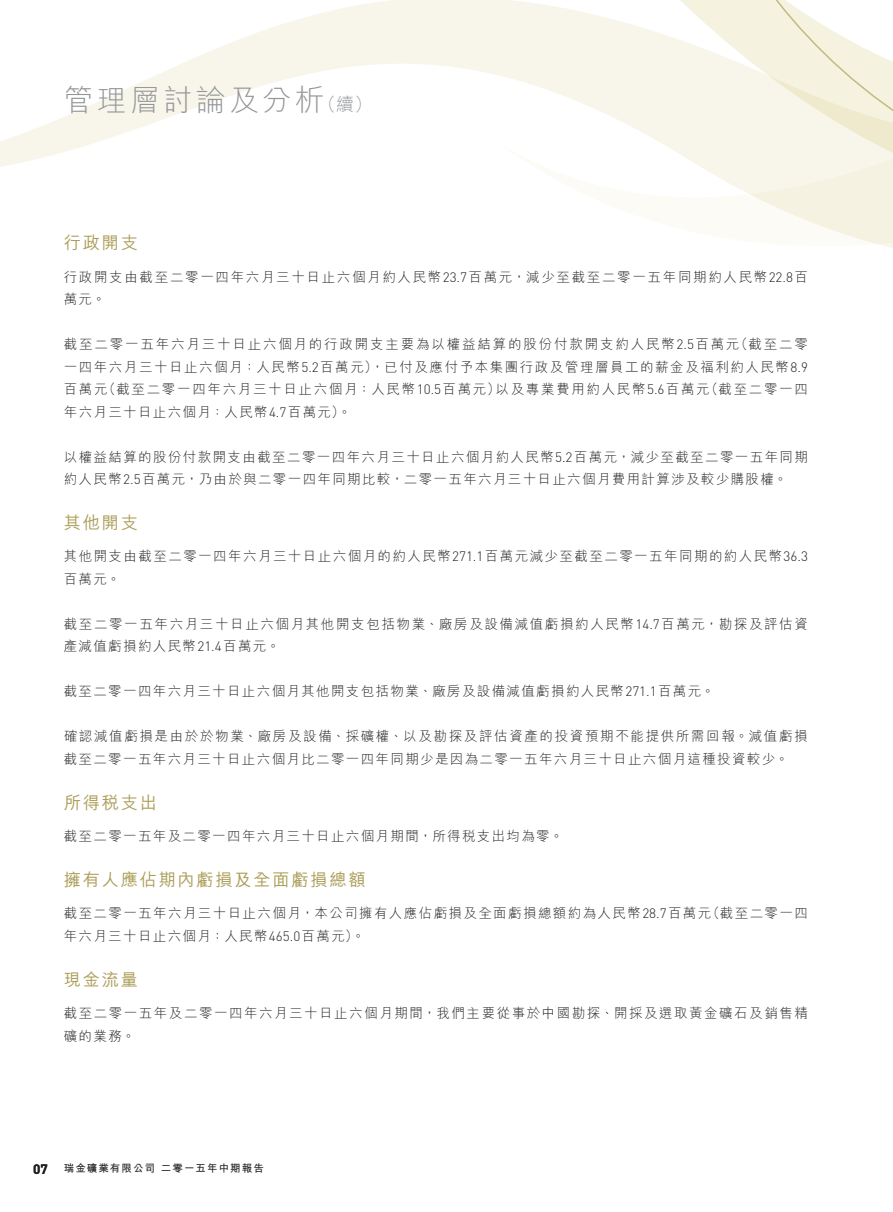
<style>
.page{position:relative;width:893px;height:1212px;background:#fff}
.page>*{position:absolute;margin:0;border:0;box-sizing:border-box;transform-origin:0 0}
.t1{font:300 30px "M Hei HK";letter-spacing:.1em;color:#939598}
.t2{font:500 17.25px "M Hei HK";letter-spacing:.1em;color:#ab9d57}
.t3{font:300 13.5px/22.5px "M Hei HK";letter-spacing:.105em;color:#231f20}
.t4{font:300 13.5px/22.5px "M Hei HK";letter-spacing:.125em;color:#231f20}
.t5{font:700 10.5px "M Hei HK";letter-spacing:.1em;color:#231f20}
.s1{font-size:18px}
.s2{font-family:"DIN Pro"}
.s3{font-family:"DIN Pro";font-size:13.5px}
</style>
<div class="page">
<svg style="left:0;top:0;width:500px;height:167px"></svg>
<svg style="left:500px;top:0;width:393px;height:248px"></svg>
<h1 class="t1" style="left:64px;top:85px;width:310px">管理層討論及分析<span class="s1">（續）</span></h1>
<p class="t2" style="left:64px;top:230px;width:76px">行政開支</p>
<p class="t4" style="left:64px;top:265px;width:746px">行政開支由截至二零一四年六月三十日止六個月約人民幣<span class="s2">23.7</span>百萬元，減少至截至二零一五年同期約人民幣<span class="s2">22.8</span>百萬元。</p>
<p class="t3" style="left:64px;top:333px;width:746px;text-align:justify">截至二零一五年六月三十日止六個月的行政開支主要為以權益結算的股份付款開支約人民幣<span class="s2">2.5</span>百萬元（截至二零一四年六月三十日止六個月：人民幣<span class="s2">5.2</span>百萬元），已付及應付予本集團行政及管理層員工的薪金及福利約人民幣<span class="s2">8.9</span>百萬元（截至二零一四年六月三十日止六個月：人民幣<span class="s2">10.5</span>百萬元）以及專業費用約人民幣<span class="s2">5.6</span>百萬元（截至二零一四年六月三十日止六個月：人民幣<span class="s2">4.7</span>百萬元）。</p>
<p class="t3" style="left:64px;top:445px;width:746px">以權益結算的股份付款開支由截至二零一四年六月三十日止六個月約人民幣<span class="s2">5.2</span>百萬元，減少至截至二零一五年同期約人民幣<span class="s2">2.5</span>百萬元，乃由於與二零一四年同期比較，二零一五年六月三十日止六個月費用計算涉及較少購股權。</p>
<p class="t2" style="left:64px;top:510px;width:76px">其他開支</p>
<p class="t3" style="left:64px;top:545px;width:746px">其他開支由截至二零一四年六月三十日止六個月的約人民幣<span class="s2">271.1</span>百萬元減少至截至二零一五年同期的約人民幣<span class="s2">36.3</span>百萬元。</p>
<p class="t3" style="left:64px;top:612px;width:746px">截至二零一五年六月三十日止六個月其他開支包括物業、廠房及設備減值虧損約人民幣<span class="s2">14.7</span>百萬元，勘探及評估資產減值虧損約人民幣<span class="s2">21.4</span>百萬元。</p>
<p class="t3" style="left:64px;top:680px;width:652px">截至二零一四年六月三十日止六個月其他開支包括物業、廠房及設備減值虧損約人民幣<span class="s2">271.1</span>百萬元。</p>
<p class="t3" style="left:64px;top:725px;width:745px">確認減值虧損是由於於物業、廠房及設備、採礦權、以及勘探及評估資產的投資預期不能提供所需回報。減值虧損截至二零一五年六月三十日止六個月比二零一四年同期少是因為二零一五年六月三十日止六個月這種投資較少。</p>
<p class="t2" style="left:64px;top:790px;width:95px">所得稅支出</p>
<p class="t3" style="left:64px;top:825px;width:501px">截至二零一五年及二零一四年六月三十日止六個月期間，所得稅支出均為零。</p>
<p class="t2" style="left:64px;top:867px;width:303px">擁有人應佔期內虧損及全面虧損總額</p>
<p class="t3" style="left:64px;top:902px;width:746px">截至二零一五年六月三十日止六個月，本公司擁有人應佔虧損及全面虧損總額約為人民幣<span class="s2">28.7</span>百萬元（截至二零一四年六月三十日止六個月：人民幣<span class="s2">465.0</span>百萬元）。</p>
<p class="t2" style="left:64px;top:967px;width:76px">現金流量</p>
<p class="t3" style="left:64px;top:1002px;width:746px">截至二零一五年及二零一四年六月三十日止六個月期間，我們主要從事於中國勘探、開採及選取黃金礦石及銷售精礦的業務。</p>
<p class="t5" style="left:33px;top:1161px;width:232px"><span class="s3">07</span> 瑞金礦業有限公司 二零一五年中期報告</p>
</div>
